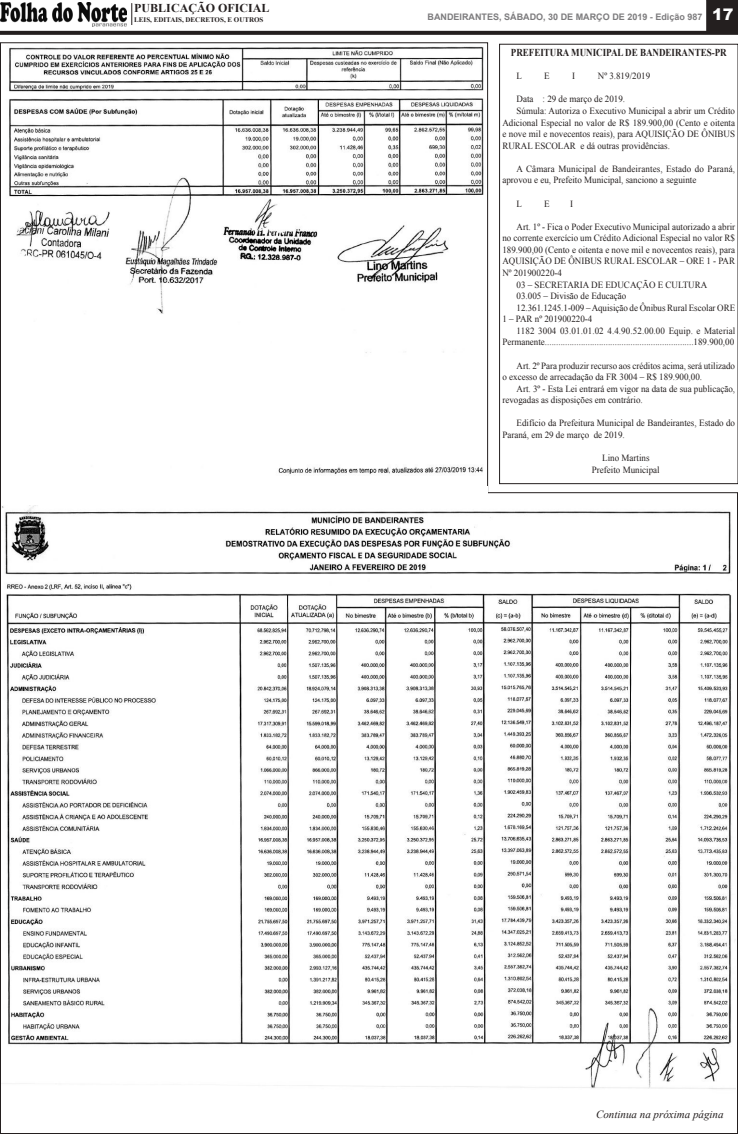
<style>
.page{position:relative;width:738px;height:1134px;background:#fff}
.page>*{position:absolute;margin:0;border:0;box-sizing:border-box;transform-origin:0 0}
.t1{font:700 12px "Times New Roman";color:#241f1f}
.t2{font:italic 11px "Times New Roman";color:#241f1f}
.t3{font:700 10.6px "Times New Roman";color:#241f1f;scale:.85 1}
.t4{font:9.5px/11.6px "Times New Roman";color:#241f1f;scale:.95 1}
.t5{font:700 9px "Arial";color:#7d7c7e}
.t6{font:700 7px "Times New Roman";color:#241f1f}
.s1{font-weight:900;font-size:16px;color:#fff}
</style>
<div class="page">
<svg style="left:0;top:31px;width:737px;height:4px;background:#2c2727"></svg>
<img style="left:0;top:3px;width:126px;height:23px">
<div style="left:706px;top:1px;width:31px;height:31px;background:#241f1f"></div>
<div style="left:705px;top:0;width:32px;height:32px;border:1px solid #241f1f"></div>
<svg style="left:131px;top:3px;width:1px;height:22px"></svg>
<img style="left:2px;top:506px;width:732px;height:583px">
<img style="left:9px;top:46px;width:475px;height:428px">
<div style="left:498px;top:44px;width:239px;height:440px;border:1px solid #241f1f"></div>
<p class="t1" style="left:134px;top:0;width:137px">PUBLICAÇÃO OFICIAL</p>
<p class="t6" style="left:134px;top:15px;width:131px">LEIS, EDITAIS, DECRETOS, E OUTROS</p>
<p class="t5" style="left:427px;top:11px;width:307px">BANDEIRANTES, SÁBADO, 30 DE MARÇO DE 2019 - Edição 987 <span class="s1">170</span></p>
<p class="t3" style="left:510px;top:45px;width:255px">PREFEITURA MUNICIPAL DE BANDEIRANTES-PR</p>
<p class="t4" style="left:516px;top:70px;width:7px">L</p>
<p class="t4" style="left:544px;top:70px;width:7px">E</p>
<p class="t4" style="left:572px;top:70px;width:5px">I</p>
<p class="t4" style="left:597px;top:70px;width:57px">Nº 3.819/2019</p>
<p class="t4" style="left:516px;top:93px;width:116px">Data : 29 de março de 2019.</p>
<p class="t4" style="left:516px;top:105px;width:231px">Súmula: Autoriza o Executivo Municipal a abrir um Crédito</p>
<p class="t4" style="left:502px;top:116px;width:246px">Adicional Especial no valor de R$ 189.900,00 (Cento e oitenta</p>
<p class="t4" style="left:502px;top:128px;width:246px">e nove mil e novecentos reais), para AQUISIÇÃO DE ÔNIBUS</p>
<p class="t4" style="left:502px;top:140px;width:178px">RURAL ESCOLAR e dá outras providências.</p>
<p class="t4" style="left:502px;top:163px;width:246px;text-indent:14px">A Câmara Municipal de Bandeirantes, Estado do Paraná, aprovou e eu, Prefeito Municipal, sanciono a seguinte</p>
<p class="t4" style="left:516px;top:197px;width:7px">L</p>
<p class="t4" style="left:544px;top:197px;width:7px">E</p>
<p class="t4" style="left:569px;top:197px;width:5px">I</p>
<p class="t4" style="left:516px;top:221px;width:231px">Art. 1º - Fica o Poder Executivo Municipal autorizado a abrir</p>
<p class="t4" style="left:502px;top:232px;width:246px">no corrente exercício um Crédito Adicional Especial no valor R$</p>
<p class="t4" style="left:502px;top:244px;width:246px">189.900,00 (Cento e oitenta e nove mil e novecentos reais), para</p>
<p class="t4" style="left:502px;top:255px;width:246px">AQUISIÇÃO DE ÔNIBUS RURAL ESCOLAR – ORE 1 - PAR</p>
<p class="t4" style="left:502px;top:267px;width:64px">Nº 201900220-4</p>
<p class="t4" style="left:516px;top:278px;width:202px">03 – SECRETARIA DE EDUCAÇÃO E CULTURA</p>
<p class="t4" style="left:516px;top:290px;width:117px">03.005 – Divisão de Educação</p>
<p class="t4" style="left:516px;top:302px;width:231px">12.361.1245.1-009 – Aquisição de Ônibus Rural Escolar ORE</p>
<p class="t4" style="left:502px;top:313px;width:96px">1 – PAR nº 201900220-4</p>
<p class="t4" style="left:516px;top:325px;width:231px">1182 3004 03.01.01.02 4.4.90.52.00.00 Equip. e Material</p>
<p class="t4" style="left:502px;top:336px;width:245px">Permanente..................................................................189.900,00</p>
<p class="t4" style="left:502px;top:359px;width:246px;text-indent:14px">Art. 2º Para produzir recurso aos créditos acima, será utilizado o excesso de arrecadação da FR 3004 – R$ 189.900,00.</p>
<p class="t4" style="left:502px;top:382px;width:246px;text-indent:14px">Art. 3º - Esta Lei entrará em vigor na data de sua publicação, revogadas as disposições em contrário.</p>
<p class="t4" style="left:502px;top:417px;width:246px;text-indent:14px">Edifício da Prefeitura Municipal de Bandeirantes, Estado do<br>Paraná, em 29 de março de 2019.</p>
<p class="t4" style="left:591px;top:452px;width:73px;text-align:center">Lino Martins<br>Prefeito Municipal</p>
<p class="t2" style="left:595px;top:1106px;width:129px">Continua na próxima página</p>
</div>
